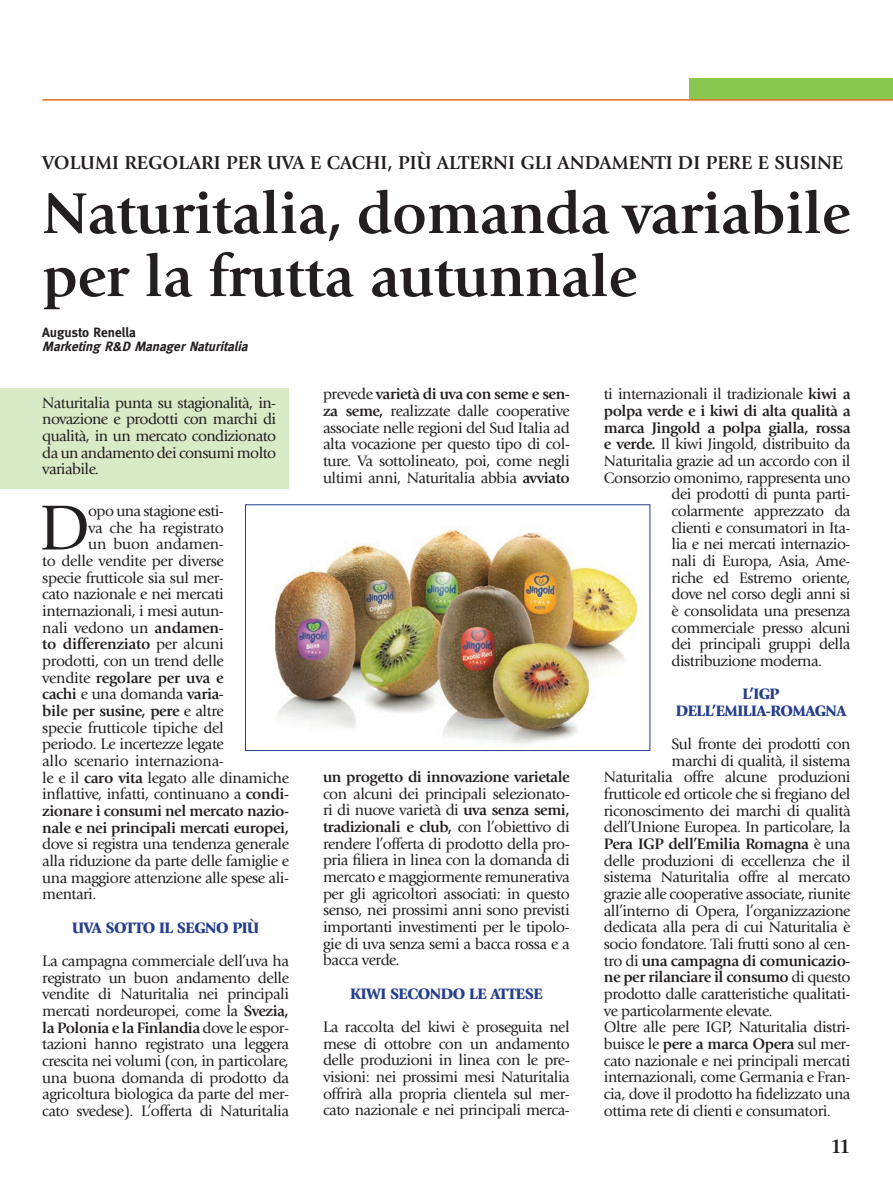
<style>
.page{position:relative;width:893px;height:1194px;background:#fff}
.page>*{position:absolute;margin:0;border:0;box-sizing:border-box;transform-origin:0 0}
.ORTOFRUTTA{font:66.15px "Giovanni";color:#231f20}
.t1{font:700 60px "Giovanni";letter-spacing:-.01em;color:#231f20}
.t2{font:700 21px "Giovanni";color:#231f20}
.t3{font:700 19.5px "Giovanni";color:#231f20}
.No_Spacing{font:15.75px/16.6px "Giovanni";letter-spacing:-.03em;color:#231f20;text-align:justify}
.ORTOFRUTTA-2{font:15.75px "Giovanni";letter-spacing:-.03em;color:#231f20}
.ORTOFRUTTA-3{font:700 15.75px "Giovanni";letter-spacing:-.03em;color:#231f20}
.No_Spacing-2{font:700 15.75px "Giovanni";letter-spacing:-.03em;color:#231f20}
.No_Spacing-3{font:900 15.75px "Giovanni";letter-spacing:-.03em;color:#253f8e}
.t4{font:italic 700 13.5px "Meta";color:#231f20}
.t5{font:700 13.5px "Meta";color:#231f20}
.s1{font-weight:700}
.s2{font-weight:400}
</style>
<div class="page">
<div style="left:689px;top:78px;width:204px;height:21px;background:#89c650"></div>
<hr style="left:42px;top:99px;width:851px;height:2px;background:#e56c25">
<div style="left:0;top:387px;width:289px;height:101px;background:#d9eac7"></div>
<img style="left:274px;top:529px;width:367px;height:216px">
<div style="left:245px;top:504px;width:405px;height:246px;border:1px solid #253f8e"></div>
<p class="t3" style="left:42px;top:151px;width:802px">VOLUMI REGOLARI PER UVA E CACHI, PIÙ ALTERNI GLI ANDAMENTI DI PERE E SUSINE</p>
<p class="t1" style="left:42px;top:178px;width:809px">Naturitalia, domanda variabile</p>
<p class="t1" style="left:42px;top:241px;width:596px">per la frutta autunnale</p>
<p class="t5" style="left:42px;top:325px;width:95px">Augusto Renella</p>
<p class="t4" style="left:42px;top:338px;width:210px">Marketing R&amp;D Manager Naturitalia</p>
<p class="No_Spacing" style="left:42px;top:394px;width:235px">Naturitalia punta su stagionalità, in&shy;novazione e prodotti con marchi di qualità, in un mercato condizionato da un andamento dei consumi molto variabile.</p>
<p class="ORTOFRUTTA" style="left:39px;top:490px;width:53px">D</p>
<p class="ORTOFRUTTA-2" style="left:88px;top:502px;width:137px">opo una stagione esti-</p>
<p class="ORTOFRUTTA-2" style="left:88px;top:518px;width:137px">va che ha registrato</p>
<p class="ORTOFRUTTA-2" style="left:88px;top:535px;width:137px">un buon andamen-</p>
<p class="ORTOFRUTTA-2" style="left:42px;top:552px;width:183px">to delle vendite per diverse</p>
<p class="ORTOFRUTTA-2" style="left:42px;top:568px;width:183px">specie frutticole sia sul mer-</p>
<p class="ORTOFRUTTA-2" style="left:42px;top:585px;width:183px">cato nazionale e nei mercati</p>
<p class="ORTOFRUTTA-2" style="left:42px;top:602px;width:183px">internazionali, i mesi autun-</p>
<p class="ORTOFRUTTA-2" style="left:42px;top:618px;width:183px">nali vedono un <span class="s1">andamen-</span></p>
<p class="ORTOFRUTTA-3" style="left:42px;top:635px;width:183px">to differenziato <span class="s2">per alcuni</span></p>
<p class="ORTOFRUTTA-2" style="left:42px;top:652px;width:183px">prodotti, con un trend delle</p>
<p class="ORTOFRUTTA-3" style="left:42px;top:668px;width:183px"><span class="s2">vendite</span> regolare per uva e</p>
<p class="ORTOFRUTTA-3" style="left:42px;top:685px;width:183px">cachi <span class="s2">e una domanda</span> varia-</p>
<p class="ORTOFRUTTA-3" style="left:42px;top:701px;width:183px">bile per susine, pere <span class="s2">e altre</span></p>
<p class="ORTOFRUTTA-2" style="left:42px;top:718px;width:183px">specie frutticole tipiche del</p>
<p class="ORTOFRUTTA-2" style="left:42px;top:735px;width:183px">periodo. Le incertezze legate</p>
<p class="ORTOFRUTTA-2" style="left:42px;top:752px;width:183px">allo scenario internaziona-</p>
<p class="ORTOFRUTTA-2" style="left:42px;top:768px;width:248px">le e il <span class="s1">caro vita</span> legato alle dinamiche</p>
<p class="ORTOFRUTTA-2" style="left:42px;top:785px;width:248px">inflattive, infatti, continuano a <span class="s1">condi-</span></p>
<p class="ORTOFRUTTA-3" style="left:42px;top:801px;width:248px">zionare i consumi nel mercato nazio-</p>
<p class="ORTOFRUTTA-3" style="left:42px;top:818px;width:248px">nale e nei principali mercati europei,</p>
<p class="ORTOFRUTTA-2" style="left:42px;top:835px;width:248px">dove si registra una tendenza generale</p>
<p class="ORTOFRUTTA-2" style="left:42px;top:851px;width:248px">alla riduzione da parte delle famiglie e</p>
<p class="ORTOFRUTTA-2" style="left:42px;top:868px;width:248px">una maggiore attenzione alle spese ali-</p>
<p class="ORTOFRUTTA-2" style="left:42px;top:885px;width:56px">mentari.</p>
<p class="No_Spacing-3" style="left:72px;top:917px;width:188px">UVA SOTTO IL SEGNO PIÙ</p>
<p class="No_Spacing" style="left:42px;top:952px;width:248px">La campagna commerciale dell’uva ha registrato un buon andamento delle vendite di Naturitalia nei principali mercati nordeuropei, come la <span class="s1">Svezia, la Polonia e la Finlandia</span> dove le espor&shy;tazioni hanno registrato una leggera crescita nei volumi (con, in particolare, una buona domanda di prodotto da agricoltura biologica da parte del mer&shy;cato svedese). L’offerta di Naturitalia</p>
<p class="No_Spacing" style="left:323px;top:386px;width:248px">prevede <span class="s1">varietà di uva con seme e sen&shy;za seme,</span> realizzate dalle cooperative associate nelle regioni del Sud Italia ad alta vocazione per questo tipo di col&shy;ture. Va sottolineato, poi, come negli ultimi anni, Naturitalia abbia <span class="s1">avviato</span></p>
<p class="No_Spacing" style="left:604px;top:386px;width:248px">ti internazionali il tradizionale <span class="s1">kiwi a</span></p>
<p class="No_Spacing-2" style="left:604px;top:401px;width:248px">polpa verde e i kiwi di alta qualità a</p>
<p class="No_Spacing-2" style="left:604px;top:418px;width:248px">marca Jingold a polpa gialla, rossa</p>
<p class="No_Spacing" style="left:604px;top:436px;width:248px"><span class="s1">e verde.</span> Il kiwi Jingold, distribuito da</p>
<p class="No_Spacing" style="left:604px;top:452px;width:248px">Naturitalia grazie ad un accordo con il</p>
<p class="No_Spacing" style="left:604px;top:469px;width:248px">Consorzio omonimo, rappresenta uno</p>
<p class="No_Spacing" style="left:671px;top:486px;width:180px">dei prodotti di punta parti-</p>
<p class="No_Spacing" style="left:671px;top:502px;width:180px">colarmente apprezzato da</p>
<p class="No_Spacing" style="left:671px;top:519px;width:180px">clienti e consumatori in Ita-</p>
<p class="No_Spacing" style="left:671px;top:536px;width:180px">lia e nei mercati internazio-</p>
<p class="No_Spacing" style="left:671px;top:552px;width:180px">nali di Europa, Asia, Ame-</p>
<p class="No_Spacing" style="left:671px;top:569px;width:180px">riche ed Estremo oriente,</p>
<p class="No_Spacing" style="left:671px;top:585px;width:180px">dove nel corso degli anni si</p>
<p class="No_Spacing" style="left:671px;top:602px;width:180px">è consolidata una presenza</p>
<p class="No_Spacing" style="left:671px;top:619px;width:180px">commerciale presso alcuni</p>
<p class="No_Spacing" style="left:671px;top:635px;width:180px">dei principali gruppi della</p>
<p class="No_Spacing" style="left:671px;top:652px;width:152px">distribuzione moderna.</p>
<p class="No_Spacing-3" style="left:742px;top:684px;width:38px">L’IGP</p>
<p class="No_Spacing-3" style="left:675px;top:701px;width:172px">DELL’EMILIA-ROMAGNA</p>
<p class="No_Spacing" style="left:671px;top:735px;width:180px">Sul fronte dei prodotti con</p>
<p class="No_Spacing" style="left:671px;top:752px;width:180px">marchi di qualità, il sistema</p>
<p class="No_Spacing" style="left:604px;top:769px;width:248px">Naturitalia offre alcune produzioni</p>
<p class="No_Spacing" style="left:604px;top:785px;width:248px">frutticole ed orticole che si fregiano del</p>
<p class="No_Spacing" style="left:604px;top:802px;width:248px">riconoscimento dei marchi di qualità</p>
<p class="No_Spacing" style="left:604px;top:819px;width:248px">dell’Unione Europea. In particolare, la</p>
<p class="No_Spacing-2" style="left:604px;top:834px;width:248px">Pera IGP dell’Emilia Romagna <span class="s2">è una</span></p>
<p class="No_Spacing" style="left:604px;top:852px;width:248px">delle produzioni di eccellenza che il</p>
<p class="No_Spacing" style="left:604px;top:868px;width:248px">sistema Naturitalia offre al mercato</p>
<p class="No_Spacing" style="left:604px;top:885px;width:248px">grazie alle cooperative associate, riunite</p>
<p class="No_Spacing" style="left:604px;top:902px;width:248px">all’interno di Opera, l’organizzazione</p>
<p class="No_Spacing" style="left:604px;top:918px;width:248px">dedicata alla pera di cui Naturitalia è</p>
<p class="No_Spacing" style="left:604px;top:935px;width:248px">socio fondatore. Tali frutti sono al cen-</p>
<p class="No_Spacing-2" style="left:604px;top:951px;width:248px"><span class="s2">tro di</span> una campagna di comunicazio-</p>
<p class="No_Spacing-2" style="left:604px;top:967px;width:248px">ne per rilanciare il consumo <span class="s2">di questo</span></p>
<p class="No_Spacing" style="left:604px;top:985px;width:248px">prodotto dalle caratteristiche qualitati-</p>
<p class="No_Spacing" style="left:604px;top:1002px;width:170px">ve particolarmente elevate.</p>
<p class="No_Spacing" style="left:604px;top:1018px;width:248px">Oltre alle pere IGP, Naturitalia distri&shy;buisce le <span class="s1">pere a marca Opera</span> sul mer&shy;cato nazionale e nei principali mercati internazionali, come Germania e Fran&shy;cia, dove il prodotto ha fidelizzato una ottima rete di clienti e consumatori.</p>
<p class="No_Spacing" style="left:323px;top:768px;width:248px"><span class="s1">un progetto di innovazione varietale </span>con alcuni dei principali selezionato&shy;ri di nuove varietà di <span class="s1">uva senza semi, tradizionali e club,</span> con l’obiettivo di rendere l’offerta di prodotto della pro&shy;pria filiera in linea con la domanda di mercato e maggiormente remunerativa per gli agricoltori associati: in questo senso, nei prossimi anni sono previsti importanti investimenti per le tipolo&shy;gie di uva senza semi a bacca rossa e a bacca verde.</p>
<p class="No_Spacing-3" style="left:350px;top:983px;width:194px">KIWI SECONDO LE ATTESE</p>
<p class="No_Spacing" style="left:323px;top:1018px;width:248px">La raccolta del kiwi è proseguita nel mese di ottobre con un andamento delle produzioni in linea con le pre&shy;visioni: nei prossimi mesi Naturitalia offrirà alla propria clientela sul mer&shy;cato nazionale e nei principali merca-</p>
<h3 class="t2" style="left:830px;top:1133px;width:22px">11</h3>
</div>
